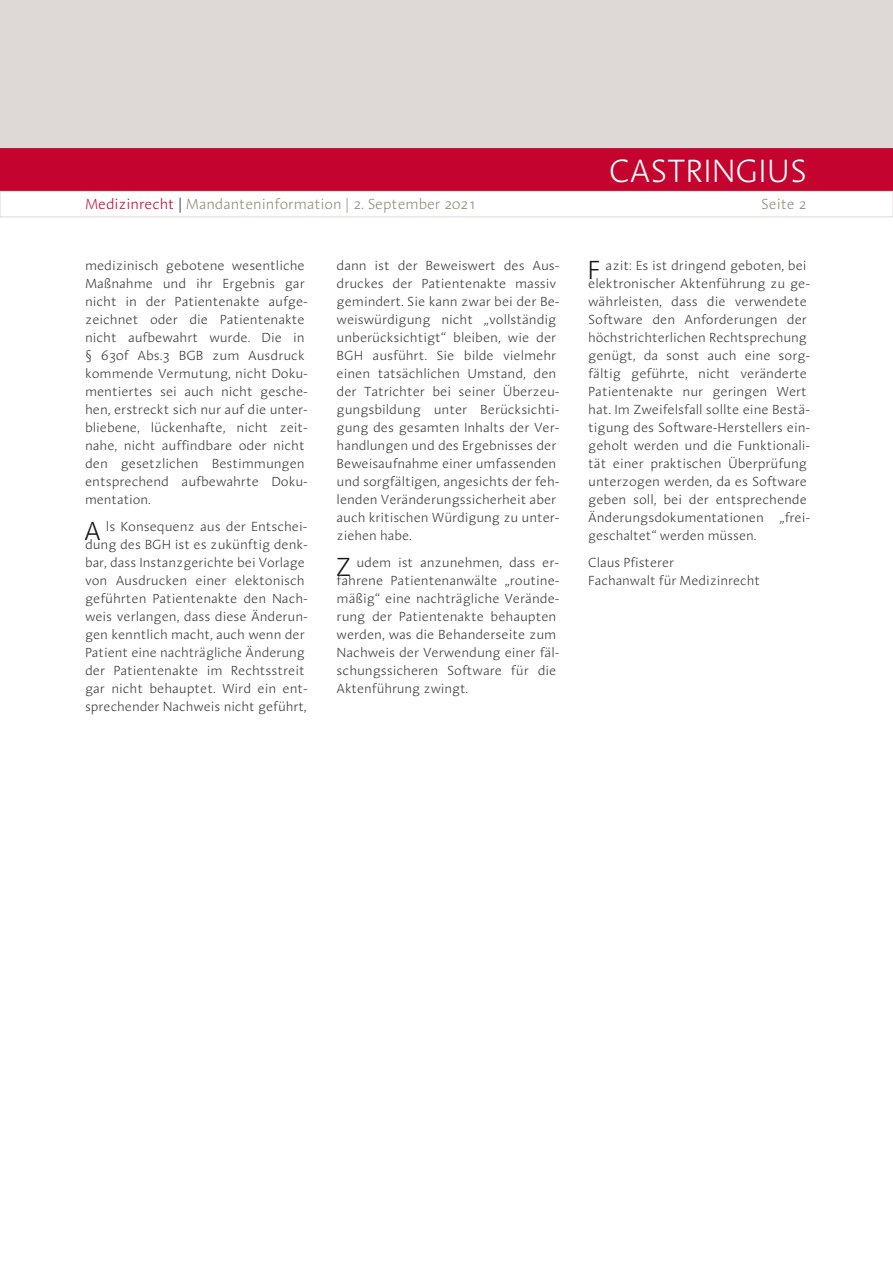
<style>
.page{position:relative;width:893px;height:1263px;background:#fff}
.page>*{position:absolute;margin:0;border:0;box-sizing:border-box;transform-origin:0 0}
.t1{font:300 33px "Aroma LT";color:#fff}
.t2{font:300 15px "Aroma LT";letter-spacing:-.005em;color:#918b73}
.t3{font:300 13.5px/18px "Aroma LT";letter-spacing:-.005em;color:#3a3939}
.s1{color:#ca173f}
.s2{color:#c4032e}
.s3{color:#181715}
.s4{font-size:26.85px;color:#181715}
</style>
<div class="page">
<div style="left:0;top:0;width:893px;height:149px;background:#ded9d7"></div>
<div style="left:0;top:149px;width:893px;height:42px;background:#c4032e"></div>
<div style="left:0;top:148px;width:893px;height:44px;border:2px solid #c4032e"></div>
<div style="left:0;top:191px;width:893px;height:26px;border:1px solid #ded9d7"></div>
<h1 class="t1" style="left:609px;top:150px;width:200px">CASTRINGIUS</h1>
<p class="t2" style="left:85px;top:194px;width:393px"><span class="s1">M</span><span class="s2">edizinrecht</span> <span class="s3">|</span> Mandanteninformation | 2. September 2021</p>
<p class="t2" style="left:761px;top:194px;width:47px">Seite 2</p>
<p class="t3" style="left:85px;top:256px;width:224px">medizinisch gebotene wesentliche<br>Maßnahme und ihr Ergebnis gar nicht in der Patientenakte aufge&shy;zeichnet oder die Patientenakte nicht aufbewahrt wurde. Die in § 630f Abs.3 BGB zum Ausdruck kommende Vermutung, nicht Doku&shy;mentiertes sei auch nicht gesche&shy;hen, erstreckt sich nur auf die unter&shy;bliebene, lückenhafte, nicht zeit&shy;nahe, nicht auffindbare oder nicht den gesetzlichen Bestimmungen entsprechend aufbewahrte Doku&shy;mentation.</p>
<p class="t3" style="left:84px;top:517px;width:225px"><span class="s4">A</span> ls Konsequenz aus der Entschei&shy;dung des BGH ist es zukünftig denk&shy;bar, dass Instanzgerichte bei Vorlage von Ausdrucken einer elektonisch geführten Patientenakte den Nach&shy;weis verlangen, dass diese Änderun&shy;gen kenntlich macht, auch wenn der Patient eine nachträgliche Änderung der Patientenakte im Rechtsstreit gar nicht behauptet. Wird ein ent&shy;sprechender Nachweis nicht geführt,</p>
<p class="t3" style="left:337px;top:256px;width:224px">dann ist der Beweiswert des Aus&shy;druckes der Patientenakte massiv gemindert. Sie kann zwar bei der Be&shy;weiswürdigung nicht „vollständig unberücksichtigt“ bleiben, wie der BGH ausführt. Sie bilde vielmehr einen tatsächlichen Umstand, den der Tatrichter bei seiner Überzeu&shy;gungsbildung unter Berücksichti&shy;gung des gesamten Inhalts der Ver&shy;handlungen und des Ergebnisses der Beweisaufnahme einer umfassenden und sorgfältigen, angesichts der feh&shy;lenden Veränderungssicherheit aber auch kritischen Würdigung zu unter&shy;ziehen habe.</p>
<p class="t3" style="left:336px;top:553px;width:225px"><span class="s4">Z</span> udem ist anzunehmen, dass er&shy;fahrene Patientenanwälte „routine&shy;mäßig“ eine nachträgliche Verände&shy;rung der Patientenakte behaupten werden, was die Behanderseite zum Nachweis der Verwendung einer fäl&shy;schungssicheren Software für die Aktenführung zwingt.</p>
<p class="t3" style="left:587px;top:256px;width:224px"><span class="s4">F</span> azit: Es ist dringend geboten, bei elektronischer Aktenführung zu ge&shy;währleisten, dass die verwendete Software den Anforderungen der höchstrichterlichen Rechtsprechung genügt, da sonst auch eine sorg&shy;fältig geführte, nicht veränderte Patientenakte nur geringen Wert hat. Im Zweifelsfall sollte eine Bestä&shy;tigung des Software-Herstellers ein&shy;geholt werden und die Funktionali&shy;tät einer praktischen Überprüfung unterzogen werden, da es Software geben soll, bei der entsprechende Änderungsdokumentationen „frei&shy;geschaltet“ werden müssen.</p>
<p class="t3" style="left:588px;top:553px;width:173px">Claus Pfisterer<br>Fachanwalt für Medizinrecht</p>
</div>
